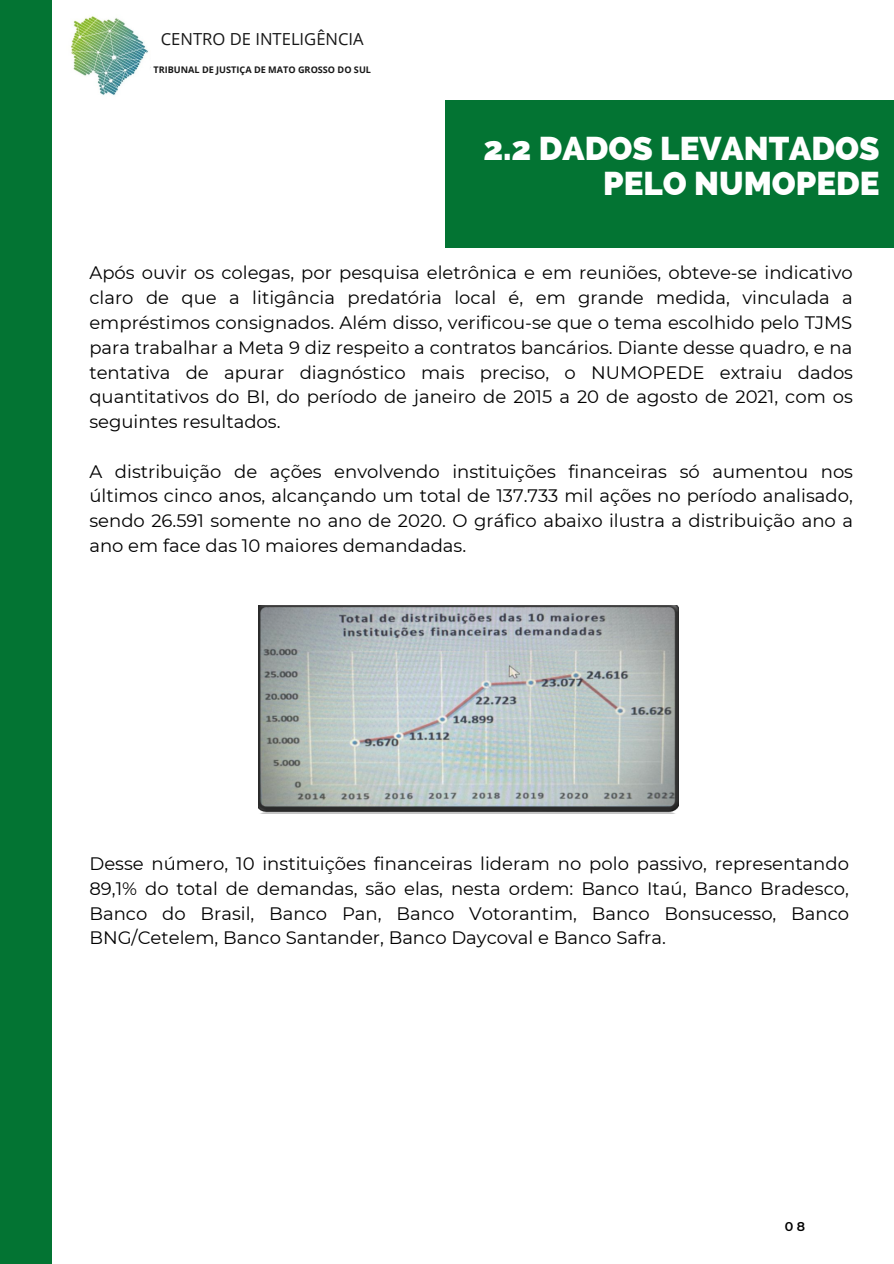
<style>
.page{position:relative;width:894px;height:1264px;background:#fff}
.page>*{position:absolute;margin:0;border:0;box-sizing:border-box;transform-origin:0 0}
.t1{font:800 33px/35px "Raleway";color:#fff;text-align:right}
.t2{font:18px/24.8px "Montserrat";color:#000;text-align:justify}
.t3{font:16.65px "Open Sans";color:#181818}
.t4{font:600 12.75px "Montserrat";color:#000}
.t5{font:700 9.15px "Open Sans";color:#181818}
</style>
<div class="page">
<div style="left:445px;top:100px;width:448px;height:147px;background:#037433"></div>
<div style="left:0;top:0;width:52px;height:1263px;background:#037433"></div>
<img style="left:70px;top:16px;width:79px;height:80px">
<img style="left:258px;top:605px;width:420px;height:208px">
<p class="t3" style="left:161px;top:27px;width:204px">CENTRO DE INTELIGÊNCIA</p>
<p class="t5" style="left:153px;top:63px;width:219px">TRIBUNAL DE JUSTIÇA DE MATO GROSSO DO SUL</p>
<h1 class="t1" style="left:483px;top:131px;width:397px">2.2 DADOS LEVANTADOS<br>PELO NUMOPEDE</h1>
<p class="t2" style="left:89px;top:260px;width:765px">Após ouvir os colegas, por pesquisa eletrônica e em reuniões, obteve-se indicativo claro de que a litigância predatória local é, em grande medida, vinculada a empréstimos consignados. Além disso, verificou-se que o tema escolhido pelo TJMS para trabalhar a Meta 9 diz respeito a contratos bancários. Diante desse quadro, e na tentativa de apurar diagnóstico mais preciso, o NUMOPEDE extraiu dados quantitativos do BI, do período de janeiro de 2015 a 20 de agosto de 2021, com os seguintes resultados.</p>
<p class="t2" style="left:89px;top:459px;width:765px">A distribuição de ações envolvendo instituições financeiras só aumentou nos últimos cinco anos, alcançando um total de 137.733 mil ações no período analisado, sendo 26.591 somente no ano de 2020. O gráfico abaixo ilustra a distribuição ano a ano em face das 10 maiores demandadas.</p>
<p class="t2" style="left:89px;top:851px;width:761px">Desse número, 10 instituições financeiras lideram no polo passivo, representando 89,1% do total de demandas, são elas, nesta ordem: Banco Itaú, Banco Bradesco, Banco do Brasil, Banco Pan, Banco Votorantim, Banco Bonsucesso, Banco BNG/Cetelem, Banco Santander, Banco Daycoval e Banco Safra.</p>
<p class="t4" style="left:784px;top:1218px;width:22px">08</p>
</div>
